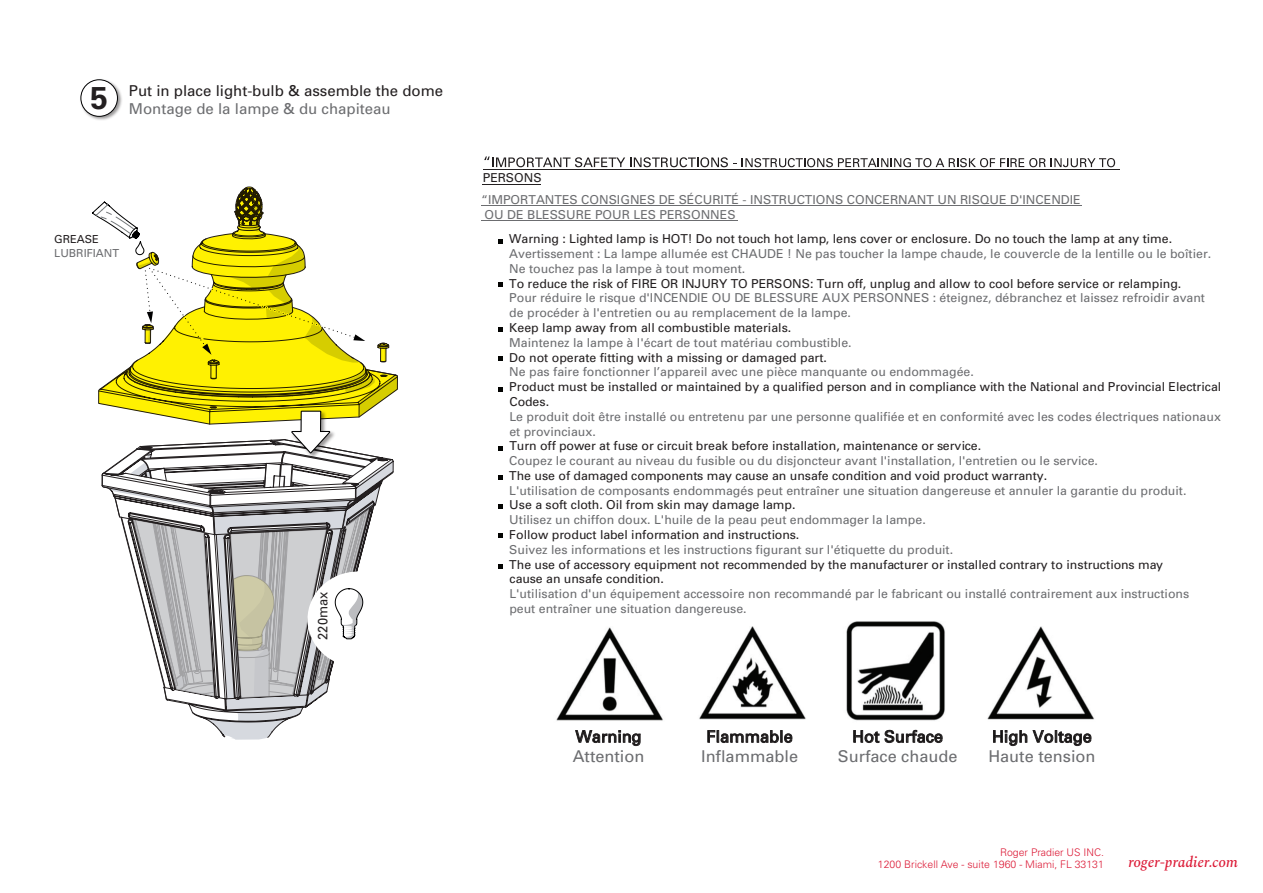
<style>
.page{position:relative;width:1263px;height:893px;background:#fff}
.page>*{position:absolute;margin:0;border:0;box-sizing:border-box;transform-origin:0 0}
.t1{font:16.35px "Univers";color:#6c6d70}
.t2{font:16.35px "Univers";color:#040503}
.t3{font:15px/17.4px "Univers";color:#231f20}
.t4{font:italic 500 15px "Spectral";color:#dc1a36}
.t5{font:13.5px "Univers";color:#262324;scale:.95 1}
.t6{font:12.3px/14.9px "Univers";color:#6c6d70}
.t7{font:12.3px/14.9px "Univers";color:#231f20}
.t8{font:11.1px "Univers";color:#6c6d70}
.t9{font:11.1px "Univers";color:#231f20}
.t10{font:300 10.5px/12px "Univers";color:#dc1a36;text-align:right}
.s1{color:#6c6d70}
</style>
<div class="page">
<svg style="left:92px;top:186px;width:306px;height:552px"></svg>
<img style="left:80px;top:79px;width:42px;height:41px">
<div style="left:81px;top:80px;width:36px;height:36px;background:#fff;border-radius:50%"></div>
<div style="left:81px;top:80px;width:37px;height:37px;border:1px solid #000001;border-radius:50%"></div>
<svg style="left:575px;top:730px;width:66px;height:16px"></svg>
<svg style="left:707px;top:730px;width:85px;height:13px"></svg>
<svg style="left:853px;top:730px;width:90px;height:13px"></svg>
<svg style="left:993px;top:730px;width:98px;height:16px"></svg>
<img style="left:556px;top:621px;width:538px;height:100px">
<svg style="left:484px;top:156px;width:252px;height:11px"></svg>
<svg style="left:742px;top:158px;width:373px;height:9px"></svg>
<hr style="left:483px;top:169px;width:637px;height:1px;background:#231f20">
<hr style="left:483px;top:184px;width:58px;height:1px;background:#231f20">
<hr style="left:481px;top:206px;width:601px;height:1px;background:#6c6d70">
<hr style="left:481px;top:220px;width:257px;height:1px;background:#6c6d70">
<svg style="left:498px;top:239px;width:4px;height:4px"></svg>
<svg style="left:498px;top:564px;width:4px;height:4px"></svg>
<svg style="left:498px;top:282px;width:4px;height:5px"></svg>
<svg style="left:498px;top:534px;width:4px;height:4px"></svg>
<svg style="left:498px;top:504px;width:4px;height:4px"></svg>
<svg style="left:498px;top:328px;width:4px;height:4px"></svg>
<svg style="left:498px;top:356px;width:4px;height:4px"></svg>
<svg style="left:498px;top:446px;width:4px;height:4px"></svg>
<svg style="left:498px;top:387px;width:4px;height:4px"></svg>
<svg style="left:498px;top:475px;width:4px;height:4px"></svg>
<p class="t3" style="left:90px;top:82px;width:354px;text-indent:39px">Put in place light-bulb &amp; assemble the dome<br><sup>5</sup> <span class="s1">Montage de la lampe &amp; du chapiteau</span></p>
<p class="t9" style="left:54px;top:233px;width:46px">GREASE</p>
<p class="t8" style="left:54px;top:247px;width:67px">LUBRIFIANT</p>
<p class="t5" style="left:315px;top:640px;width:52px;rotate:-90deg">220max</p>
<p class="t7" style="left:483px;top:170px;width:60px">PERSONS</p>
<p class="t6" style="left:481px;top:192px;width:601px">“IMPORTANTES CONSIGNES DE SÉCURITÉ - INSTRUCTIONS CONCERNANT UN RISQUE D'INCENDIE<br>OU DE BLESSURE POUR LES PERSONNES</p>
<p class="t7" style="left:509px;top:232px;width:664px">Warning : Lighted lamp is HOT! Do not touch hot lamp, lens cover or enclosure. Do no touch the lamp at any time.</p>
<p class="t6" style="left:509px;top:246px;width:703px">Avertissement : La lampe allumée est CHAUDE ! Ne pas toucher la lampe chaude, le couvercle de la lentille ou le boîtier.<br>Ne touchez pas la lampe à tout moment.</p>
<p class="t7" style="left:509px;top:276px;width:673px">To reduce the risk of FIRE OR INJURY TO PERSONS: Turn off, unplug and allow to cool before service or relamping.</p>
<p class="t6" style="left:509px;top:291px;width:697px">Pour réduire le risque d'INCENDIE OU DE BLESSURE AUX PERSONNES : éteignez, débranchez et laissez refroidir avant de procéder à l'entretien ou au remplacement de la lampe.</p>
<p class="t7" style="left:509px;top:320px;width:283px">Keep lamp away from all combustible materials.</p>
<p class="t6" style="left:509px;top:335px;width:344px">Maintenez la lampe à l'écart de tout matériau combustible.</p>
<p class="t7" style="left:509px;top:350px;width:319px">Do not operate fitting with a missing or damaged part.</p>
<p class="t6" style="left:509px;top:365px;width:466px">Ne pas faire fonctionner l’appareil avec une pièce manquante ou endommagée.</p>
<p class="t7" style="left:509px;top:379px;width:713px">Product must be installed or maintained by a qualified person and in compliance with the National and Provincial Electrical<br>Codes.</p>
<p class="t6" style="left:509px;top:409px;width:713px">Le produit doit être installé ou entretenu par une personne qualifiée et en conformité avec les codes électriques nationaux et provinciaux.</p>
<p class="t7" style="left:509px;top:439px;width:473px">Turn off power at fuse or circuit break before installation, maintenance or service.</p>
<p class="t6" style="left:509px;top:453px;width:590px">Coupez le courant au niveau du fusible ou du disjoncteur avant l'installation, l'entretien ou le service.</p>
<p class="t7" style="left:509px;top:468px;width:539px">The use of damaged components may cause an unsafe condition and void product warranty.</p>
<p class="t6" style="left:509px;top:483px;width:679px">L'utilisation de composants endommagés peut entraîner une situation dangereuse et annuler la garantie du produit.</p>
<p class="t7" style="left:509px;top:498px;width:288px">Use a soft cloth. Oil from skin may damage lamp.</p>
<p class="t6" style="left:509px;top:512px;width:418px">Utilisez un chiffon doux. L'huile de la peau peut endommager la lampe.</p>
<p class="t7" style="left:509px;top:527px;width:291px">Follow product label information and instructions.</p>
<p class="t6" style="left:509px;top:542px;width:445px">Suivez les informations et les instructions figurant sur l'étiquette du produit.</p>
<p class="t7" style="left:509px;top:557px;width:655px">The use of accessory equipment not recommended by the manufacturer or installed contrary to instructions may cause an unsafe condition.</p>
<p class="t6" style="left:509px;top:586px;width:681px">L'utilisation d'un équipement accessoire non recommandé par le fabricant ou installé contrairement aux instructions peut entraîner une situation dangereuse.</p>
<h1 class="t2" style="left:576px;top:727px;width:67px">Warning</h1>
<h1 class="t1" style="left:573px;top:746px;width:73px">Attention</h1>
<h1 class="t2" style="left:706px;top:727px;width:88px">Flammable</h1>
<h1 class="t1" style="left:701px;top:746px;width:99px">Inflammable</h1>
<h1 class="t2" style="left:852px;top:727px;width:92px">Hot Surface</h1>
<h1 class="t1" style="left:838px;top:746px;width:121px">Surface chaude</h1>
<h1 class="t2" style="left:992px;top:727px;width:101px">High Voltage</h1>
<h1 class="t1" style="left:988px;top:746px;width:109px">Haute tension</h1>
<p class="t10" style="left:878px;top:846px;width:228px">Roger Pradier US INC.<br>1200 Brickell Ave - suite 1960 - Miami, FL 33131</p>
<p class="t4" style="left:1128px;top:851px;width:111px">roger-pradier.com</p>
</div>
